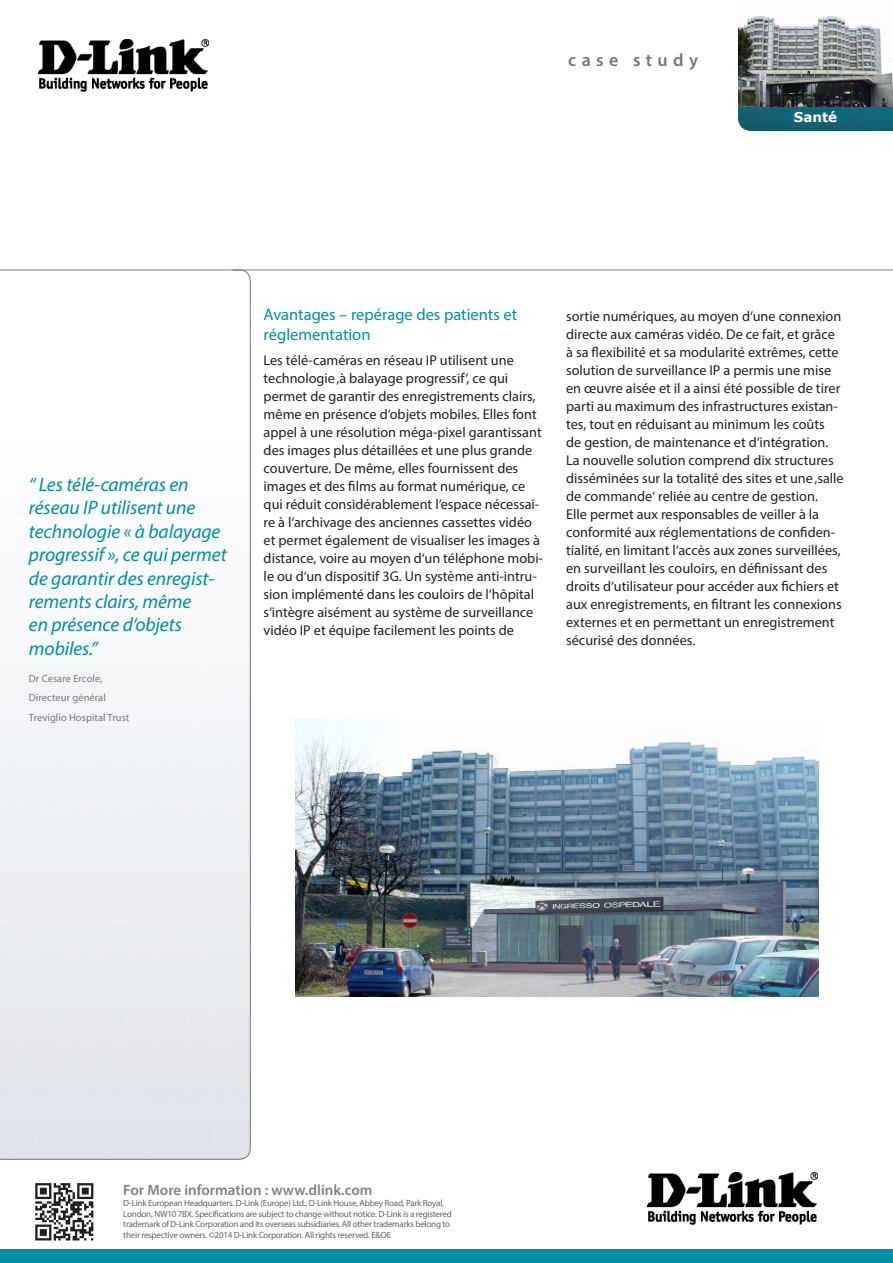
<style>
.page{position:relative;width:893px;height:1263px;background:#fff}
.page>*{position:absolute;margin:0;border:0;box-sizing:border-box;transform-origin:0 0}
.t1{font:italic 19.5px/23.4px "Myriad Pro";letter-spacing:-.005em;color:#008da8}
.t2{font:600 18px "Myriad Pro";letter-spacing:.3em;color:#74787d}
.t3{font:16.5px/19.8px "Myriad Pro";color:#008da8}
.t4{font:600 15px "Myriad Pro";color:#7f8287}
.t5{font:14.25px/18px "Myriad Pro";color:#231f20}
.t6{font:600 13.5px "Myriad Pro";letter-spacing:.045em;color:#fff}
.t7{font:700 13.5px "Verdana";color:#fff}
.t8{font:10.5px "Myriad Pro";letter-spacing:.005em;color:#74787d}
.t9{font:9px/10.8px "Myriad Pro";letter-spacing:-.025em;color:#636366}
</style>
<div class="page">
<img style="left:738px;top:106px;width:155px;height:25px">
<div style="left:0;top:1249px;width:893px;height:14px;background:#008da8"></div>
<img style="left:38px;top:40px;width:171px;height:51px">
<svg style="left:0;top:270px;width:251px;height:890px"></svg>
<hr style="left:233px;top:270px;width:660px;height:1px;background:#74787d">
<img style="left:35px;top:1183px;width:59px;height:58px">
<img style="left:647px;top:1172px;width:171px;height:52px">
<img style="left:296px;top:720px;width:522px;height:276px">
<div style="left:783px;top:106px;width:65px;height:16px;background:#0d687a;border:2px solid #0d687a"></div>
<img style="left:738px;top:16px;width:155px;height:90px">
<p class="t2" style="left:568px;top:48px;width:131px">case study</p>
<p class="t7" style="left:794px;top:107px;width:45px">Santé</p>
<p class="t6" style="left:785px;top:107px;width:63px">BUSINESS</p>
<p class="t1" style="left:29px;top:472px;width:199px">“ Les télé-caméras en réseau IP utilisent une technologie « à balayage progressif », ce qui permet de garantir des enregist&shy;rements clairs, même<br>en présence d‘objets mobiles.”</p>
<p class="t8" style="left:29px;top:672px;width:75px">Dr Cesare Ercole,</p>
<p class="t8" style="left:29px;top:691px;width:78px">Directeur général</p>
<p class="t8" style="left:29px;top:711px;width:102px">Treviglio Hospital Trust</p>
<p class="t3" style="left:264px;top:304px;width:255px">Avantages – repérage des patients et réglementation</p>
<p class="t5" style="left:264px;top:351px;width:281px">Les télé-caméras en réseau IP utilisent une technologie ‚à balayage progressif‘, ce qui permet de garantir des enregistrements clairs, même en présence d‘objets mobiles. Elles font appel à une résolution méga-pixel garantissant des images plus détaillées et une plus grande couverture. De même, elles fournissent des images et des films au format numérique, ce qui réduit considérablement l‘espace nécessai&shy;re à l‘archivage des anciennes cassettes vidéo et permet également de visualiser les images à distance, voire au moyen d‘un téléphone mobi&shy;le ou d‘un dispositif 3G. Un système anti-intru&shy;sion implémenté dans les couloirs de l‘hôpital s‘intègre aisément au système de surveillance vidéo IP et équipe facilement les points de</p>
<p class="t5" style="left:566px;top:307px;width:279px">sortie numériques, au moyen d‘une connexion directe aux caméras vidéo. De ce fait, et grâce à sa flexibilité et sa modularité extrêmes, cette solution de surveillance IP a permis une mise en œuvre aisée et il a ainsi été possible de tirer parti au maximum des infrastructures existan&shy;tes, tout en réduisant au minimum les coûts<br>de gestion, de maintenance et d‘intégration.<br>La nouvelle solution comprend dix structures disséminées sur la totalité des sites et une ‚salle de commande‘ reliée au centre de gestion.<br>Elle permet aux responsables de veiller à la conformité aux réglementations de confiden&shy;tialité, en limitant l‘accès aux zones surveillées, en surveillant les couloirs, en définissant des droits d‘utilisateur pour accéder aux fichiers et aux enregistrements, en filtrant les connexions externes et en permettant un enregistrement sécurisé des données.</p>
<p class="t4" style="left:123px;top:1180px;width:251px">For More information : www.dlink.com</p>
<p class="t9" style="left:123px;top:1197px;width:330px">D-Link European Headquarters. D-Link (Europe) Ltd., D-Link House, Abbey Road, Park Royal, London, NW10 7BX. Specifications are subject to change without notice. D-Link is a registered trademark of D-Link Corporation and its overseas subsidiaries. All other trademarks belong to their respective owners. ©2014 D-Link Corporation. All rights reserved. E&amp;OE</p>
</div>
